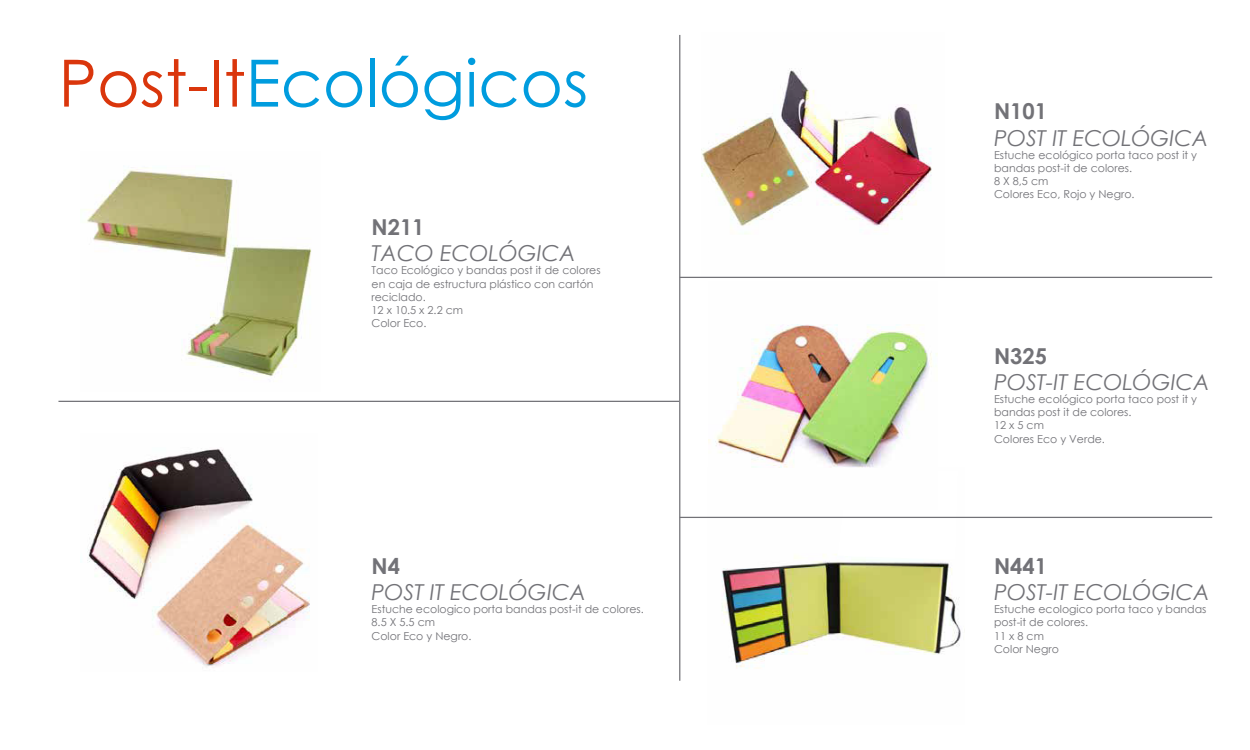
<style>
.page{position:relative;width:1250px;height:750px;background:#fff}
.page>*{position:absolute;margin:0;border:0;box-sizing:border-box;transform-origin:0 0}
.t1{font:65.25px "Century Gothic";color:#009cde}
.t2{font:italic 21.88px "Century Gothic";color:#727277}
.t3{font:700 21.88px "Century Gothic";color:#727277}
.t4{font:11px/13.1px "Century Gothic";color:#727277}
.s1{color:#da360c}
</style>
<div class="page">
<img style="left:708px;top:516px;width:257px;height:153px">
<svg style="left:837px;top:516px;width:121px;height:44px"></svg>
<img style="left:701px;top:68px;width:231px;height:166px">
<hr style="left:679px;top:35px;width:1px;height:646px;background:#727277">
<hr style="left:680px;top:277px;width:532px;height:1px;background:#727277">
<hr style="left:58px;top:401px;width:621px;height:1px;background:#727277">
<hr style="left:680px;top:517px;width:532px;height:1px;background:#727277">
<img style="left:84px;top:169px;width:227px;height:211px">
<img style="left:87px;top:448px;width:223px;height:220px">
<img style="left:709px;top:324px;width:229px;height:144px">
<h1 class="t1" style="left:59px;top:43px;width:531px"><span class="s1">Post-It</span>Ecológicos</h1>
<h2 class="t3" style="left:372px;top:213px;width:55px">N211</h2>
<h2 class="t2" style="left:372px;top:240px;width:206px">TACO ECOLÓGICA</h2>
<p class="t4" style="left:372px;top:264px;width:231px">Taco Ecológico y bandas post it de colores en caja de estructura plástico con cartón reciclado.<br>12 x 10.5 x 2.2 cm<br>Color Eco.</p>
<h2 class="t3" style="left:372px;top:552px;width:30px">N4</h2>
<h2 class="t2" style="left:372px;top:579px;width:216px">POST IT ECOLÓGICA</h2>
<p class="t4" style="left:372px;top:603px;width:274px">Estuche ecologico porta bandas post-it de colores.<br>8.5 X 5.5 cm<br>Color Eco y Negro.</p>
<h2 class="t3" style="left:994px;top:98px;width:55px">N101</h2>
<h2 class="t2" style="left:994px;top:124px;width:216px">POST IT ECOLÓGICA</h2>
<p class="t4" style="left:994px;top:148px;width:205px">Estuche ecológico porta taco post it y bandas post-it de colores.<br>8 X 8,5 cm<br>Colores Eco, Rojo y Negro.</p>
<h2 class="t3" style="left:994px;top:342px;width:55px">N325</h2>
<h2 class="t2" style="left:994px;top:369px;width:217px">POST-IT ECOLÓGICA</h2>
<p class="t4" style="left:994px;top:393px;width:205px">Estuche ecológico porta taco post it y bandas post it de colores.<br>12 x 5 cm<br>Colores Eco y Verde.</p>
<h2 class="t3" style="left:994px;top:552px;width:55px">N441</h2>
<h2 class="t2" style="left:994px;top:579px;width:217px">POST-IT ECOLÓGICA</h2>
<p class="t4" style="left:994px;top:603px;width:214px">Estuche ecologico porta taco y bandas post-it de colores.<br>11 x 8 cm<br>Color Negro</p>
</div>
